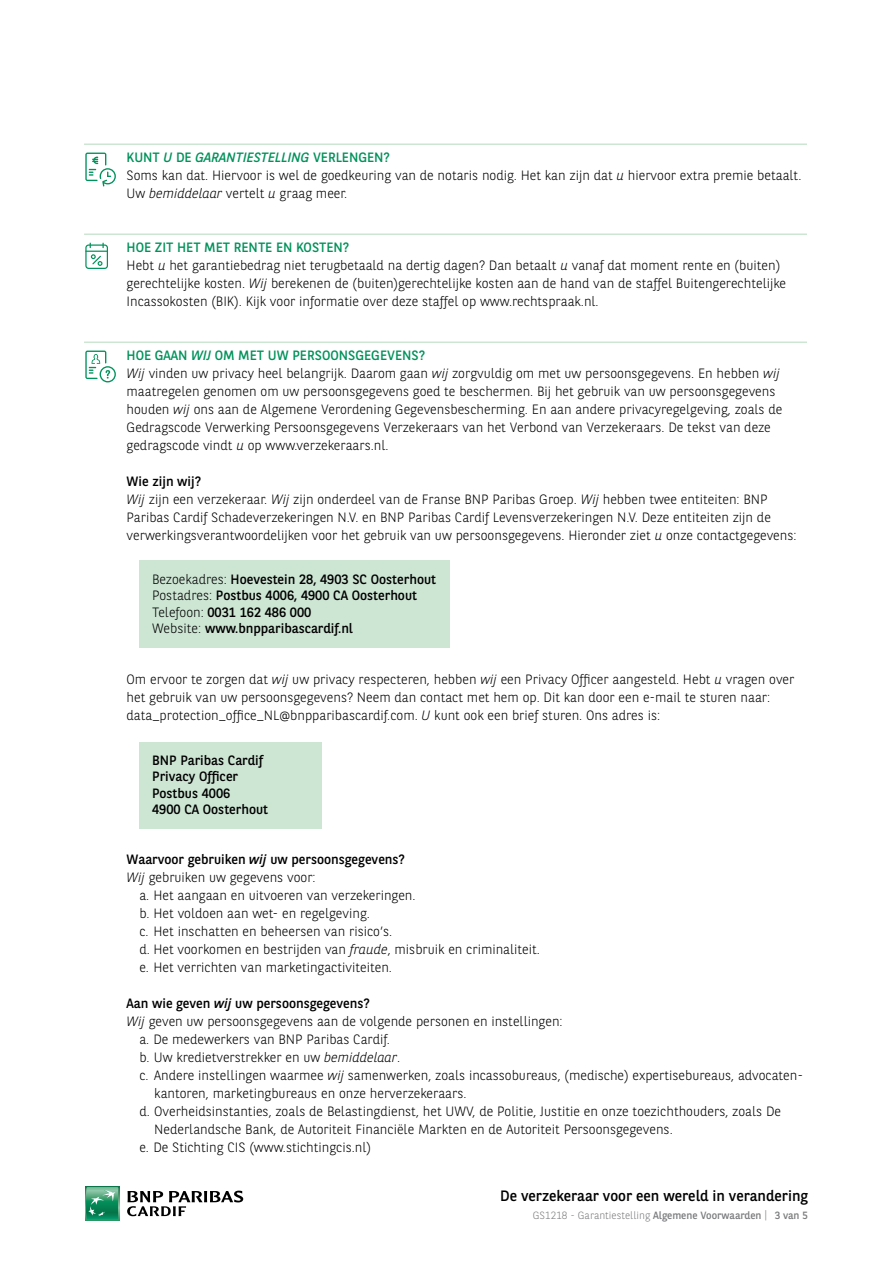
<style>
.page{position:relative;width:893px;height:1263px;background:#fff}
.page>*{position:absolute;margin:0;border:0;box-sizing:border-box;transform-origin:0 0}
.t1{font:15px "BNPP Sans";color:#000}
.platte_tekst{font:300 13.5px/18px "BNPP Sans";color:#000}
.platte_tekst-2{font:13.5px "BNPP Sans";color:#000}
.tekst_in_paneltje{font:13.5px "BNPP Sans";color:#000}
.platte_tekst-3{font:13.5px "BNPP Sans";color:#00925b}
.platte_tekst-4{font:italic 13.5px "BNPP Sans";color:#00925b}
.t2{font:300 10.5px "BNPP Sans";color:#7b7c7e}
.s1{font-style:normal}
.s2{font-style:italic}
.s3{font-weight:300}
.s4{font-weight:400}
</style>
<div class="page">
<svg style="left:85px;top:1186px;width:34px;height:34px"></svg>
<svg style="left:86px;top:1187px;width:32px;height:32px"></svg>
<svg style="left:127px;top:1190px;width:116px;height:26px"></svg>
<hr style="left:84px;top:143px;width:723px;height:2px;background:#cde5d3">
<hr style="left:84px;top:233px;width:723px;height:2px;background:#cde5d3">
<hr style="left:84px;top:341px;width:723px;height:2px;background:#cde5d3">
<div style="left:139px;top:561px;width:311px;height:87px;background:#cde5d3"></div>
<div style="left:139px;top:742px;width:183px;height:86px;background:#cde5d3"></div>
<svg style="left:85px;top:153px;width:31px;height:33px"></svg>
<svg style="left:85px;top:351px;width:31px;height:31px"></svg>
<svg style="left:85px;top:243px;width:23px;height:26px"></svg>
<p class="platte_tekst-4" style="left:127px;top:148px;width:265px"><span class="s1">KUNT</span> U <span class="s1">DE</span> GARANTIESTELLING <span class="s1">VERLENGEN?</span></p>
<p class="platte_tekst" style="left:127px;top:166px;width:676px">Soms kan dat. Hiervoor is wel de goedkeuring van de notaris nodig. Het kan zijn dat <span class="s2">u</span> hiervoor extra premie betaalt.<br>Uw <span class="s2">bemiddelaar</span> vertelt <span class="s2">u</span> graag meer.</p>
<p class="platte_tekst-3" style="left:127px;top:238px;width:224px">HOE ZIT HET MET RENTE EN KOSTEN?</p>
<p class="platte_tekst" style="left:127px;top:256px;width:661px">Hebt <span class="s2">u</span> het garantiebedrag niet terugbetaald na dertig dagen? Dan betaalt <span class="s2">u</span> vanaf dat moment rente en (buiten) gerechtelijke kosten. <span class="s2">Wij</span> berekenen de (buiten)gerechtelijke kosten aan de hand van de staffel Buitengerechtelijke<br>Incassokosten (BIK). Kijk voor informatie over deze staffel op www.rechtspraak.nl.</p>
<p class="platte_tekst-3" style="left:127px;top:346px;width:300px">HOE GAAN <span class="s2">WIJ</span> OM MET UW PERSOONSGEGEVENS?</p>
<p class="platte_tekst" style="left:127px;top:364px;width:657px"><span class="s2">Wij</span> vinden uw privacy heel belangrijk. Daarom gaan <span class="s2">wij</span> zorgvuldig om met uw persoonsgegevens. En hebben <span class="s2">wij </span>maatregelen genomen om uw persoonsgegevens goed te beschermen. Bij het gebruik van uw persoonsgegevens houden <span class="s2">wij</span> ons aan de Algemene Verordening Gegevensbescherming. En aan andere privacyregelgeving, zoals de Gedragscode Verwerking Persoonsgegevens Verzekeraars van het Verbond van Verzekeraars. De tekst van deze gedragscode vindt <span class="s2">u</span> op www.verzekeraars.nl.</p>
<p class="platte_tekst-2" style="left:127px;top:472px;width:76px">Wie zijn wij?</p>
<p class="platte_tekst" style="left:127px;top:490px;width:671px"><span class="s2">Wij</span> zijn een verzekeraar. <span class="s2">Wij</span> zijn onderdeel van de Franse BNP Paribas Groep. <span class="s2">Wij</span> hebben twee entiteiten: BNP<br>Paribas Cardif Schadeverzekeringen N.V. en BNP Paribas Cardif Levensverzekeringen N.V. Deze entiteiten zijn de verwerkingsverantwoordelijken voor het gebruik van uw persoonsgegevens. Hieronder ziet <span class="s2">u</span> onze contactgegevens:</p>
<p class="tekst_in_paneltje" style="left:152px;top:570px;width:285px"><span class="s3">Bezoekadres:</span> Hoevestein 28, 4903 SC Oosterhout</p>
<p class="tekst_in_paneltje" style="left:152px;top:586px;width:266px"><span class="s3">Postadres:</span> Postbus 4006, 4900 CA Oosterhout</p>
<p class="tekst_in_paneltje" style="left:152px;top:603px;width:161px"><span class="s3">Telefoon:</span> 0031 162 486 000</p>
<p class="tekst_in_paneltje" style="left:152px;top:619px;width:202px"><span class="s3">Website:</span> www.bnpparibascardif.nl</p>
<p class="platte_tekst" style="left:127px;top:670px;width:669px">Om ervoor te zorgen dat <span class="s2">wij</span> uw privacy respecteren, hebben <span class="s2">wij</span> een Privacy Officer aangesteld. Hebt <span class="s2">u</span> vragen over het gebruik van uw persoonsgegevens? Neem dan contact met hem op. Dit kan door een e-mail te sturen naar: data_protection_office_NL@bnpparibascardif.com. <span class="s2">U</span> kunt ook een brief sturen. Ons adres is:</p>
<p class="platte_tekst-2" style="left:152px;top:751px;width:112px">BNP Paribas Cardif</p>
<p class="platte_tekst-2" style="left:152px;top:767px;width:88px">Privacy Officer</p>
<p class="platte_tekst-2" style="left:152px;top:784px;width:80px">Postbus 4006</p>
<p class="platte_tekst-2" style="left:152px;top:800px;width:118px">4900 CA Oosterhout</p>
<p class="platte_tekst-2" style="left:127px;top:850px;width:280px">Waarvoor gebruiken <span class="s2">wij</span> uw persoonsgegevens?</p>
<p class="platte_tekst" style="left:127px;top:868px;width:191px"><span class="s2">Wij</span> gebruiken uw gegevens voor:</p>
<p class="platte_tekst" style="left:139px;top:886px;width:278px">a. Het aangaan en uitvoeren van verzekeringen.</p>
<p class="platte_tekst" style="left:139px;top:904px;width:232px">b. Het voldoen aan wet- en regelgeving.</p>
<p class="platte_tekst" style="left:139px;top:922px;width:254px">c. Het inschatten en beheersen van risico’s.</p>
<p class="platte_tekst" style="left:139px;top:940px;width:402px">d. Het voorkomen en bestrijden van <span class="s2">fraude</span>, misbruik en criminaliteit.</p>
<p class="platte_tekst" style="left:139px;top:958px;width:254px">e. Het verrichten van marketingactiviteiten.</p>
<p class="platte_tekst-2" style="left:127px;top:994px;width:245px">Aan wie geven <span class="s2">wij</span> uw persoonsgegevens?</p>
<p class="platte_tekst" style="left:127px;top:1012px;width:438px"><span class="s2">Wij</span> geven uw persoonsgegevens aan de volgende personen en instellingen:</p>
<p class="platte_tekst" style="left:139px;top:1030px;width:252px">a. De medewerkers van BNP Paribas Cardif.</p>
<p class="platte_tekst" style="left:139px;top:1048px;width:262px">b. Uw kredietverstrekker en uw <span class="s2">bemiddelaar</span>.</p>
<p class="platte_tekst" style="left:154px;top:1066px;width:648px;text-indent:-15px">c. Andere instellingen waarmee <span class="s2">wij</span> samenwerken, zoals incassobureaus, (medische) expertisebureaus, advocaten&shy;kantoren, marketingbureaus en onze herverzekeraars.</p>
<p class="platte_tekst" style="left:154px;top:1102px;width:628px;text-indent:-15px">d. Overheidsinstanties, zoals de Belastingdienst, het UWV, de Politie, Justitie en onze toezichthouders, zoals De<br>Nederlandsche Bank, de Autoriteit Financiële Markten en de Autoriteit Persoonsgegevens.</p>
<p class="platte_tekst" style="left:139px;top:1138px;width:233px">e. De Stichting CIS (www.stichtingcis.nl)</p>
<p class="t1" style="left:500px;top:1185px;width:309px">De verzekeraar voor een wereld in verandering</p>
<p class="t2" style="left:533px;top:1208px;width:277px">GS1218 - Garantiestelling <span class="s4">Algemene Voorwaarden</span> | <span class="s4">3 van 5</span></p>
</div>
